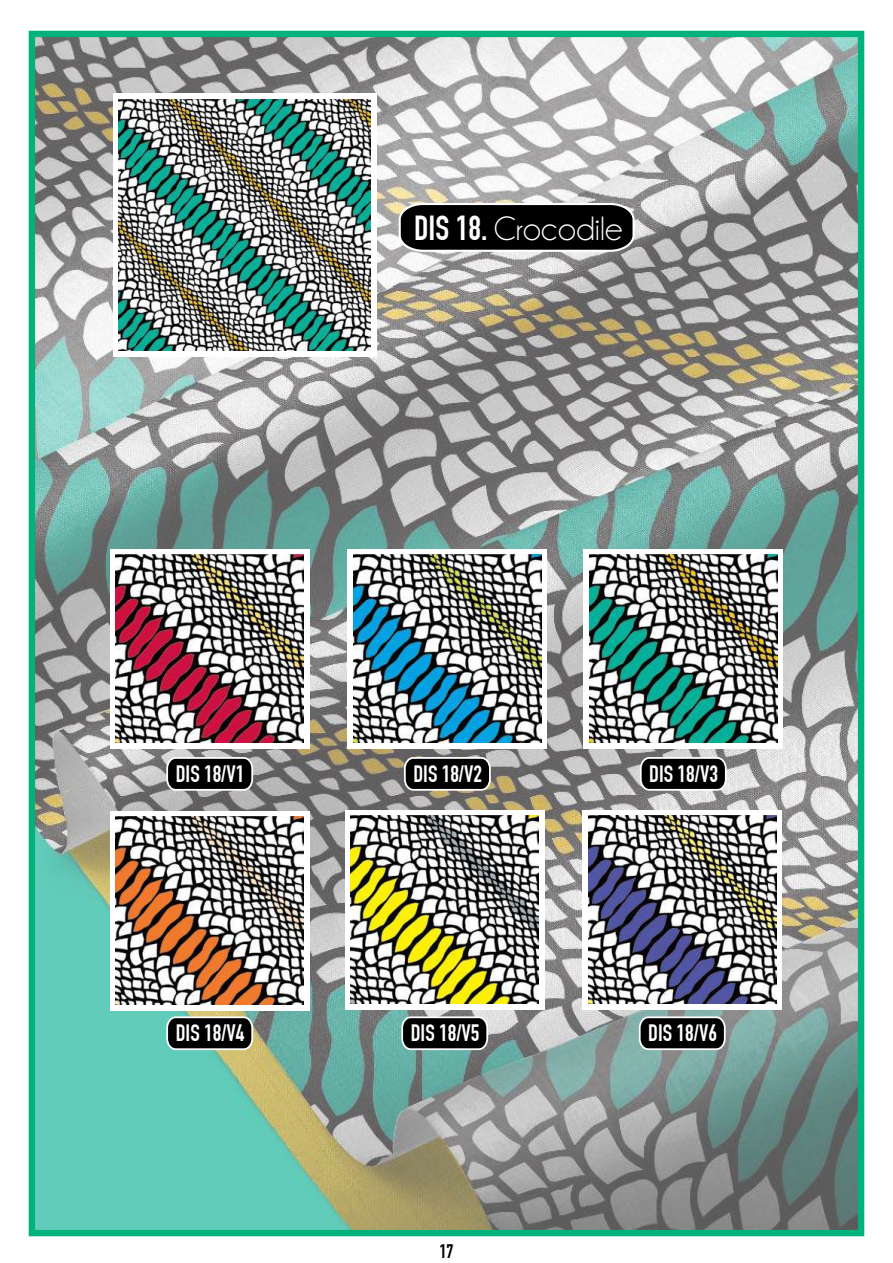
<style>
.page{position:relative;width:893px;height:1263px;background:#fff}
.page>*{position:absolute;margin:0;border:0;box-sizing:border-box;transform-origin:0 0}
.t1{font:34.05px "Champagne&Limousines";color:#fff}
.t2{font:700 23.25px "DIN Condensed";color:#fff}
.t3{font:700 19.2px "DIN Condensed";color:#000}
.s1{font-family:"DIN Condensed";font-weight:700}
</style>
<div class="page">
<img style="left:36px;top:38px;width:821px;height:1191px">
<div style="left:29px;top:31px;width:835px;height:1205px;border:6px solid #00b37d"></div>
<div style="left:110px;top:549px;width:200px;height:200px;background:#fff"></div>
<img style="left:116px;top:555px;width:188px;height:188px">
<div style="left:347px;top:549px;width:200px;height:200px;background:#fff"></div>
<img style="left:353px;top:555px;width:188px;height:188px">
<div style="left:583px;top:549px;width:200px;height:200px;background:#fff"></div>
<img style="left:589px;top:555px;width:188px;height:188px">
<div style="left:110px;top:811px;width:200px;height:199px;background:#fff"></div>
<img style="left:116px;top:816px;width:188px;height:189px">
<div style="left:345px;top:810px;width:200px;height:199px;background:#fff"></div>
<img style="left:350px;top:815px;width:189px;height:189px">
<div style="left:582px;top:810px;width:200px;height:199px;background:#fff"></div>
<img style="left:588px;top:815px;width:188px;height:189px">
<svg style="left:398px;top:202px;width:238px;height:51px;background:#262625"></svg>
<div style="left:113px;top:93px;width:263px;height:264px;background:#fff"></div>
<img style="left:119px;top:100px;width:251px;height:251px">
<svg style="left:165px;top:756px;width:89px;height:36px;background:#313131"></svg>
<svg style="left:403px;top:756px;width:89px;height:36px;background:#2e2d2c"></svg>
<svg style="left:639px;top:756px;width:89px;height:36px;background:#323232"></svg>
<svg style="left:165px;top:1015px;width:89px;height:36px;background:#303530"></svg>
<svg style="left:400px;top:1015px;width:89px;height:36px;background:#2e3231"></svg>
<svg style="left:638px;top:1015px;width:88px;height:36px;background:#2d3030"></svg>
<h1 class="t1" style="left:414px;top:212px;width:210px"><span class="s1">DIS 18.</span> Crocodile</h1>
<p class="t2" style="left:176px;top:760px;width:70px">DIS 18/V1</p>
<p class="t2" style="left:413px;top:760px;width:70px">DIS 18/V2</p>
<p class="t2" style="left:649px;top:760px;width:70px">DIS 18/V3</p>
<p class="t2" style="left:176px;top:1019px;width:70px">DIS 18/V4</p>
<p class="t2" style="left:411px;top:1019px;width:70px">DIS 18/V5</p>
<p class="t2" style="left:648px;top:1019px;width:70px">DIS 18/V6</p>
<p class="t3" style="left:439px;top:1240px;width:16px">17</p>
</div>
